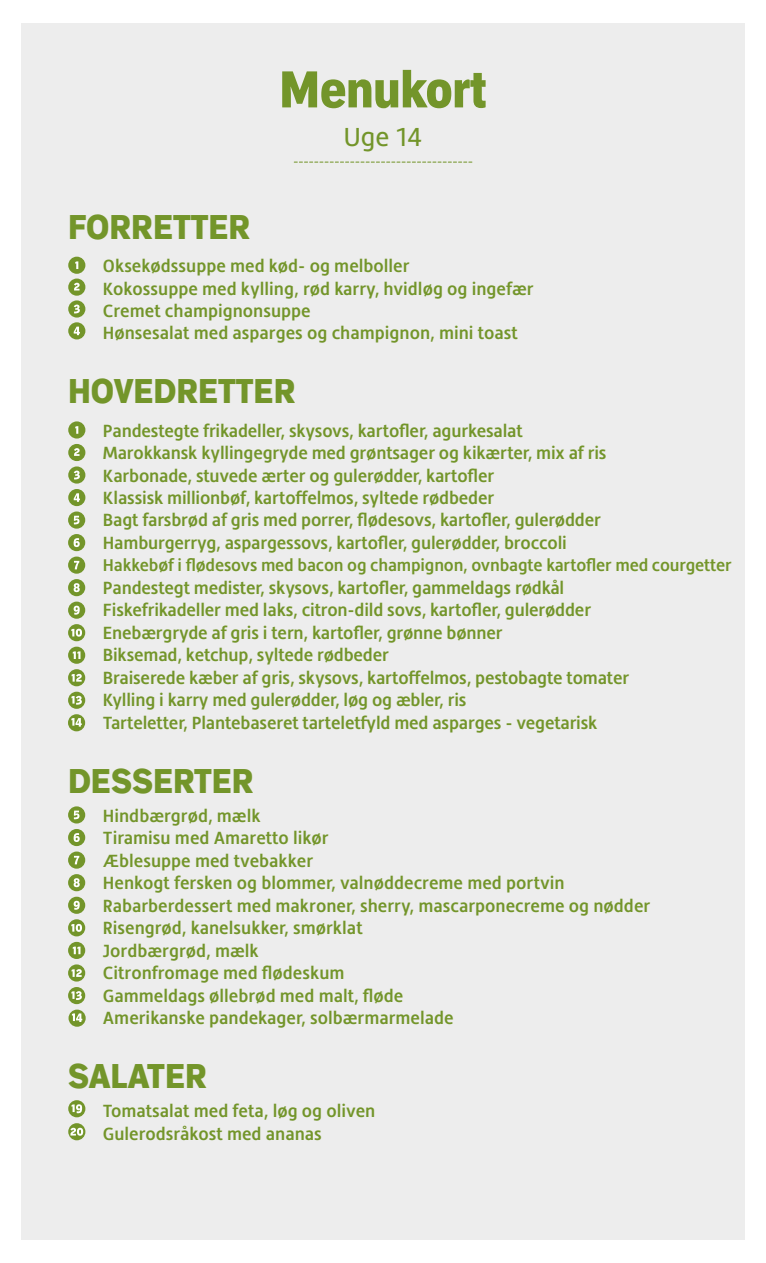
<style>
.page{position:relative;width:766px;height:1263px;background:#fff}
.page>*{position:absolute;margin:0;border:0;box-sizing:border-box;transform-origin:0 0}
.t1{font:900 condensed 51px "Embarcadero MVB Pro";color:#73952a}
.t2{font:900 condensed 33.9px "Embarcadero MVB Pro";color:#73952a}
.t3{font:27px "Hedley New";color:#73952a}
.t4{font:500 18.3px "Hedley New";letter-spacing:-.01em;color:#73952a}
.t5{font:500 17.55px "Hedley New";letter-spacing:-.01em;color:#73952a}
</style>
<div class="page">
<div style="left:22px;top:23px;width:722px;height:1216px;background:#ededed"></div>
<svg style="left:294px;top:162px;width:178px;height:1px"></svg>
<div style="left:68px;top:421px;width:17px;height:18px;background:#73952a;border-radius:50%"></div>
<svg style="left:75px;top:426px;width:3px;height:8px"></svg>
<div style="left:68px;top:257px;width:17px;height:17px;background:#73952a;border-radius:50%"></div>
<svg style="left:75px;top:261px;width:3px;height:8px"></svg>
<div style="left:68px;top:444px;width:17px;height:17px;background:#73952a;border-radius:50%"></div>
<svg style="left:74px;top:448px;width:6px;height:8px"></svg>
<div style="left:68px;top:279px;width:17px;height:17px;background:#73952a;border-radius:50%"></div>
<svg style="left:74px;top:283px;width:6px;height:7px"></svg>
<div style="left:68px;top:466px;width:17px;height:18px;background:#73952a;border-radius:50%"></div>
<svg style="left:74px;top:471px;width:6px;height:8px"></svg>
<div style="left:68px;top:300px;width:17px;height:18px;background:#73952a;border-radius:50%"></div>
<svg style="left:74px;top:305px;width:6px;height:8px"></svg>
<div style="left:68px;top:489px;width:17px;height:17px;background:#73952a;border-radius:50%"></div>
<svg style="left:74px;top:493px;width:6px;height:9px"></svg>
<div style="left:68px;top:322px;width:17px;height:17px;background:#73952a;border-radius:50%"></div>
<svg style="left:74px;top:327px;width:6px;height:8px"></svg>
<svg style="left:68px;top:511px;width:17px;height:18px"></svg>
<svg style="left:74px;top:516px;width:5px;height:8px"></svg>
<svg style="left:68px;top:806px;width:17px;height:17px"></svg>
<svg style="left:74px;top:811px;width:5px;height:8px"></svg>
<div style="left:68px;top:534px;width:17px;height:17px;background:#73952a;border-radius:50%"></div>
<svg style="left:74px;top:538px;width:6px;height:9px"></svg>
<div style="left:68px;top:829px;width:17px;height:17px;background:#73952a;border-radius:50%"></div>
<svg style="left:74px;top:833px;width:6px;height:9px"></svg>
<div style="left:68px;top:556px;width:17px;height:18px;background:#73952a;border-radius:50%"></div>
<svg style="left:74px;top:561px;width:5px;height:8px"></svg>
<div style="left:68px;top:851px;width:17px;height:18px;background:#73952a;border-radius:50%"></div>
<svg style="left:74px;top:856px;width:5px;height:8px"></svg>
<div style="left:68px;top:579px;width:17px;height:17px;background:#73952a;border-radius:50%"></div>
<svg style="left:74px;top:583px;width:6px;height:9px"></svg>
<div style="left:68px;top:874px;width:17px;height:17px;background:#73952a;border-radius:50%"></div>
<svg style="left:74px;top:878px;width:6px;height:9px"></svg>
<div style="left:68px;top:602px;width:17px;height:17px;background:#73952a;border-radius:50%"></div>
<svg style="left:74px;top:606px;width:6px;height:9px"></svg>
<div style="left:68px;top:897px;width:17px;height:17px;background:#73952a;border-radius:50%"></div>
<svg style="left:74px;top:901px;width:6px;height:9px"></svg>
<div style="left:68px;top:624px;width:17px;height:17px;background:#73952a;border-radius:50%"></div>
<svg style="left:71px;top:629px;width:11px;height:8px"></svg>
<div style="left:68px;top:919px;width:17px;height:17px;background:#73952a;border-radius:50%"></div>
<svg style="left:71px;top:924px;width:11px;height:8px"></svg>
<div style="left:68px;top:647px;width:17px;height:17px;background:#73952a;border-radius:50%"></div>
<svg style="left:73px;top:651px;width:8px;height:8px"></svg>
<div style="left:68px;top:942px;width:17px;height:17px;background:#73952a;border-radius:50%"></div>
<svg style="left:73px;top:947px;width:8px;height:7px"></svg>
<div style="left:68px;top:669px;width:17px;height:17px;background:#73952a;border-radius:50%"></div>
<svg style="left:72px;top:674px;width:10px;height:8px"></svg>
<div style="left:68px;top:964px;width:17px;height:17px;background:#73952a;border-radius:50%"></div>
<svg style="left:72px;top:969px;width:10px;height:8px"></svg>
<div style="left:68px;top:692px;width:17px;height:17px;background:#73952a;border-radius:50%"></div>
<svg style="left:71px;top:696px;width:11px;height:9px"></svg>
<div style="left:68px;top:987px;width:17px;height:17px;background:#73952a;border-radius:50%"></div>
<svg style="left:71px;top:991px;width:11px;height:9px"></svg>
<div style="left:68px;top:714px;width:17px;height:17px;background:#73952a;border-radius:50%"></div>
<svg style="left:71px;top:718px;width:11px;height:9px"></svg>
<svg style="left:68px;top:1009px;width:18px;height:18px"></svg>
<svg style="left:72px;top:1013px;width:10px;height:9px"></svg>
<div style="left:68px;top:1100px;width:17px;height:17px;background:#73952a;border-radius:50%"></div>
<svg style="left:68px;top:1123px;width:17px;height:17px"></svg>
<svg style="left:71px;top:1104px;width:11px;height:9px"></svg>
<svg style="left:70px;top:1128px;width:13px;height:8px"></svg>
<p class="t2" style="left:68px;top:203px;width:183px">FORRETTER</p>
<p class="t1" style="left:279px;top:53px;width:209px">Menukort</p>
<p class="t3" style="left:344px;top:122px;width:80px">Uge 14</p>
<p class="t4" style="left:103px;top:255px;width:308px">Oksekødssuppe med kød- og melboller</p>
<p class="t4" style="left:103px;top:278px;width:432px">Kokossuppe med kylling, rød karry, hvidløg og ingefær</p>
<p class="t4" style="left:103px;top:300px;width:209px">Cremet champignonsuppe</p>
<p class="t4" style="left:103px;top:323px;width:416px">Hønsesalat med asparges og champignon, mini toast</p>
<p class="t2" style="left:68px;top:367px;width:228px">HOVEDRETTER</p>
<p class="t4" style="left:103px;top:420px;width:421px">Pandestegte frikadeller, skysovs, kartofler, agurkesalat</p>
<p class="t4" style="left:103px;top:442px;width:505px">Marokkansk kyllingegryde med grøntsager og kikærter, mix af ris</p>
<p class="t4" style="left:103px;top:465px;width:392px">Karbonade, stuvede ærter og gulerødder, kartofler</p>
<p class="t4" style="left:103px;top:487px;width:392px">Klassisk millionbøf, kartoffelmos, syltede rødbeder</p>
<p class="t4" style="left:103px;top:510px;width:499px">Bagt farsbrød af gris med porrer, flødesovs, kartofler, gulerødder</p>
<p class="t4" style="left:103px;top:532px;width:465px">Hamburgerryg, aspargessovs, kartofler, gulerødder, broccoli</p>
<p class="t5" style="left:103px;top:555px;width:630px">Hakkebøf i flødesovs med bacon og champignon, ovnbagte kartofler med courgetter</p>
<p class="t4" style="left:103px;top:577px;width:463px">Pandestegt medister, skysovs, kartofler, gammeldags rødkål</p>
<p class="t4" style="left:103px;top:600px;width:489px">Fiskefrikadeller med laks, citron-dild sovs, kartofler, gulerødder</p>
<p class="t4" style="left:103px;top:622px;width:401px">Enebærgryde af gris i tern, kartofler, grønne bønner</p>
<p class="t4" style="left:103px;top:645px;width:287px">Biksemad, ketchup, syltede rødbeder</p>
<p class="t4" style="left:103px;top:667px;width:527px">Braiserede kæber af gris, skysovs, kartoffelmos, pestobagte tomater</p>
<p class="t4" style="left:103px;top:690px;width:365px">Kylling i karry med gulerødder, løg og æbler, ris</p>
<p class="t4" style="left:103px;top:712px;width:496px">Tarteletter, Plantebaseret tarteletfyld med asparges - vegetarisk</p>
<p class="t2" style="left:68px;top:756px;width:186px">DESSERTER</p>
<p class="t4" style="left:103px;top:805px;width:159px">Hindbærgrød, mælk</p>
<p class="t4" style="left:103px;top:828px;width:227px">Tiramisu med Amaretto likør</p>
<p class="t4" style="left:103px;top:850px;width:212px">Æblesuppe med tvebakker</p>
<p class="t4" style="left:103px;top:872px;width:463px">Henkogt fersken og blommer, valnøddecreme med portvin</p>
<p class="t4" style="left:103px;top:895px;width:548px">Rabarberdessert med makroner, sherry, mascarponecreme og nødder</p>
<p class="t4" style="left:103px;top:917px;width:261px">Risengrød, kanelsukker, smørklat</p>
<p class="t4" style="left:103px;top:940px;width:157px">Jordbærgrød, mælk</p>
<p class="t4" style="left:103px;top:962px;width:243px">Citronfromage med flødeskum</p>
<p class="t4" style="left:103px;top:985px;width:302px">Gammeldags øllebrød med malt, fløde</p>
<p class="t4" style="left:103px;top:1007px;width:352px">Amerikanske pandekager, solbærmarmelade</p>
<p class="t2" style="left:68px;top:1052px;width:140px">SALATER</p>
<p class="t4" style="left:103px;top:1100px;width:274px">Tomatsalat med feta, løg og oliven</p>
<p class="t4" style="left:103px;top:1123px;width:220px">Gulerodsråkost med ananas</p>
</div>
